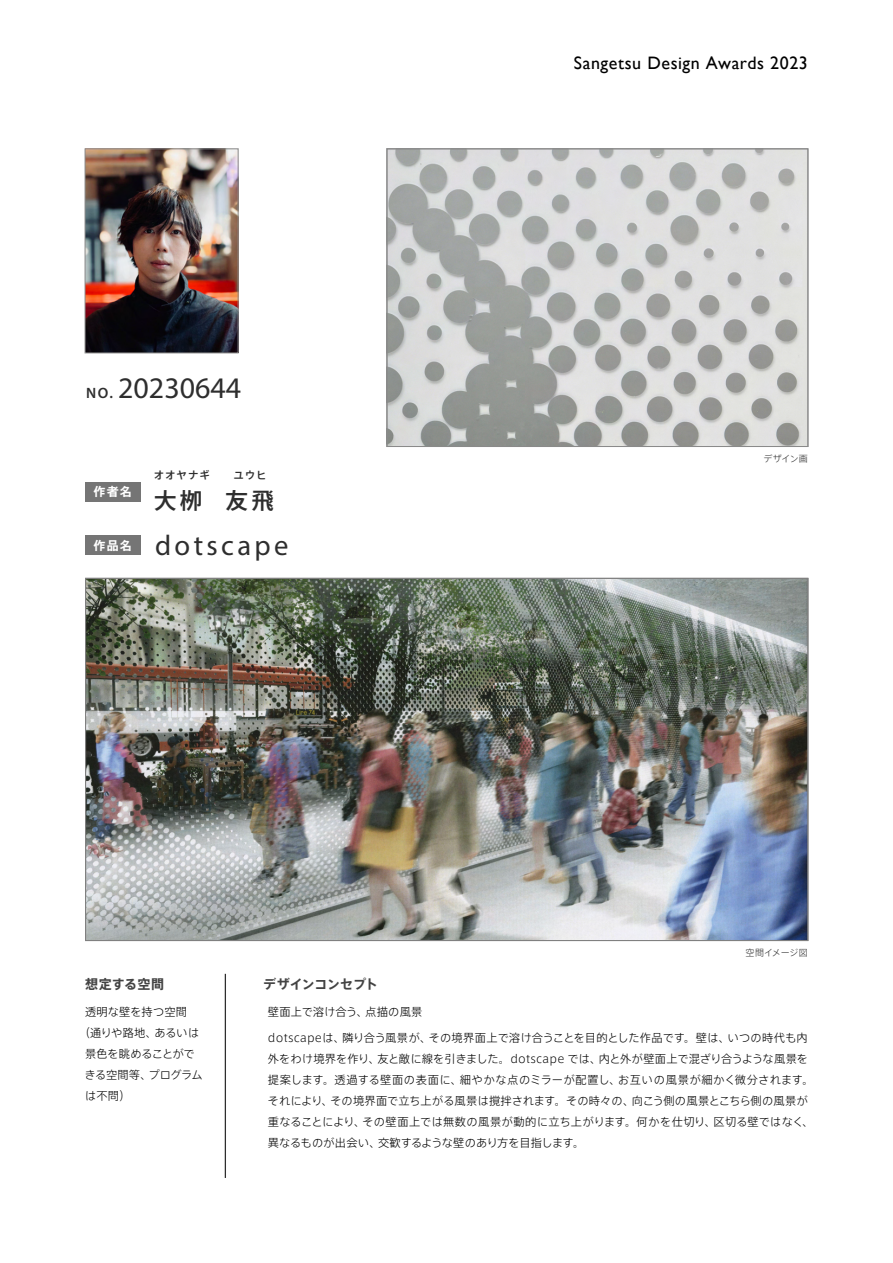
<style>
.page{position:relative;width:893px;height:1263px;background:#fff}
.page>*{position:absolute;margin:0;border:0;box-sizing:border-box;transform-origin:0 0}
.t1{font:30px "Myriad Pro";color:#2e2e2e}
.t2{font:28.65px "Myriad Pro";letter-spacing:.12em;color:#2e2e2e}
.t3{font:500 22.5px "Axis Pro N";color:#2e2e2e}
.t4{font:18px "Gill Sans";letter-spacing:.03em;color:#000}
.t5{font:700 13.05px "Axis Pro N";letter-spacing:-.02em;color:#434343}
.t6{font:700 13.05px "Axis Pro N";color:#434343}
.t7{font:700 12px "Axis Pro N";letter-spacing:.1em;color:#fff}
.t8{font:300 11.25px/21px "Axis Pro N";letter-spacing:.01em;color:#000}
.t9{font:300 11.25px "Axis Pro N";letter-spacing:-.02em;color:#000}
.t10{font:300 11.25px "Axis Pro N";letter-spacing:-.03em;color:#000}
.t11{font:300 11.25px "Axis Pro N";letter-spacing:-.01em;color:#000}
.t12{font:500 10.5px "Axis Pro N";letter-spacing:.085em;color:#2e2e2e}
.t13{font:300 9px "Axis Pro N";letter-spacing:-.01em;color:#2e2e2e}
.s1{font-weight:600;font-size:15px}
</style>
<div class="page">
<img style="left:87px;top:580px;width:719px;height:359px">
<img style="left:389px;top:151px;width:417px;height:294px">
<div style="left:85px;top:482px;width:55px;height:19px;background:#757575"></div>
<div style="left:85px;top:536px;width:55px;height:19px;background:#757575"></div>
<img style="left:87px;top:150px;width:149px;height:201px">
<div style="left:387px;top:149px;width:421px;height:298px;border:1px solid #8a8a8a"></div>
<div style="left:85px;top:148px;width:153px;height:205px;border:1px solid #8a8a8a"></div>
<hr style="left:225px;top:974px;width:1px;height:204px;background:#2e2e2e">
<h1 class="t1" style="left:86px;top:369px;width:157px"><span class="s1">NO.</span> 20230644</h1>
<p class="t7" style="left:93px;top:486px;width:40px">作者名</p>
<p class="t7" style="left:93px;top:539px;width:40px">作品名</p>
<p class="t12" style="left:154px;top:470px;width:58px">オオヤナギ</p>
<p class="t12" style="left:233px;top:470px;width:35px">ユウヒ</p>
<h3 class="t3" style="left:154px;top:489px;width:121px">大栁 友飛</h3>
<h2 class="t2" style="left:155px;top:528px;width:135px">dotscape</h2>
<p class="t6" style="left:85px;top:978px;width:81px">想定する空間</p>
<p class="t5" style="left:263px;top:978px;width:116px">デザインコンセプト</p>
<h3 class="t4" style="left:574px;top:52px;width:236px">Sangetsu Design Awards 2023</h3>
<p class="t13" style="left:763px;top:454px;width:46px">デザイン画</p>
<p class="t13" style="left:746px;top:948px;width:64px">空間イメージ図</p>
<p class="t8" style="left:85px;top:1001px;width:104px">透明な壁を持つ空間</p>
<p class="t9" style="left:79px;top:1027px;width:122px">（通りや路地、あるいは</p>
<p class="t11" style="left:85px;top:1048px;width:111px">景色を眺めることがで</p>
<p class="t10" style="left:85px;top:1069px;width:120px">きる空間等、プログラム</p>
<p class="t8" style="left:85px;top:1086px;width:47px">は不問）</p>
<p class="t8" style="left:268px;top:1002px;width:156px">壁面上で溶け合う、点描の風景</p>
<p class="t8" style="left:268px;top:1027px;width:547px">dotscapeは、隣り合う風景が、その境界面上で溶け合うことを目的とした作品です。壁は、いつの時代も内外をわけ境界を作り、友と敵に線を引きました。dotscape では、内と外が壁面上で混ざり合うような風景を提案します。透過する壁面の表面に、細やかな点のミラーが配置し、お互いの風景が細かく微分されます。それにより、その境界面で立ち上がる風景は撹拌されます。その時々の、向こう側の風景とこちら側の風景が重なることにより、その壁面上では無数の風景が動的に立ち上がります。何かを仕切り、区切る壁ではなく、異なるものが出会い、交歓するような壁のあり方を目指します。</p>
</div>
